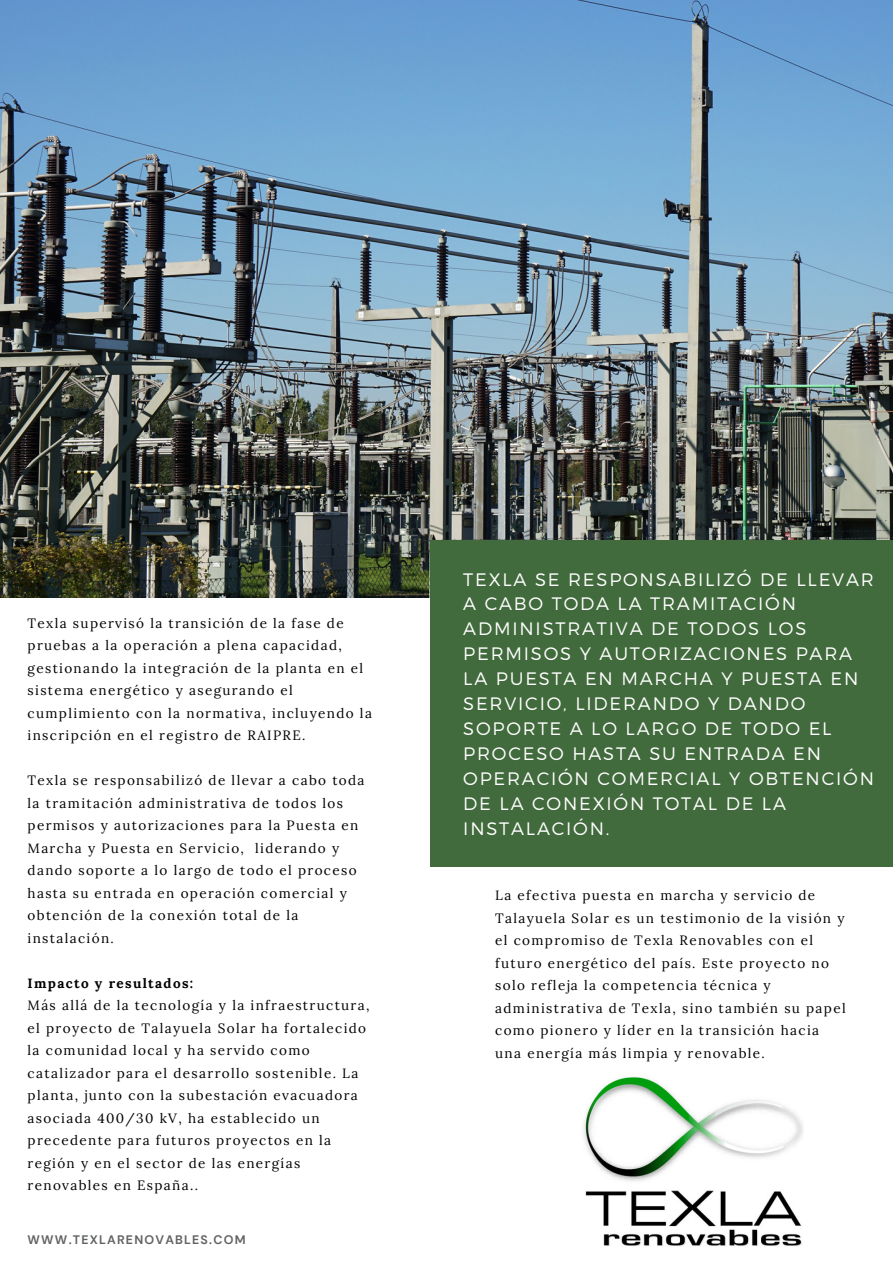
<style>
.page{position:relative;width:893px;height:1264px;background:#fff}
.page>*{position:absolute;margin:0;border:0;box-sizing:border-box;transform-origin:0 0}
.t1{font:300 18px/24.9px "Montserrat";letter-spacing:.1em;color:#fff}
.t2{font:13.5px/22.5px "Lora";letter-spacing:.1em;color:#000}
.t3{font:700 13.5px "Lora";letter-spacing:.1em;color:#000}
.t4{font:700 12.3px "DM Sans";letter-spacing:.1em;color:#616365}
</style>
<div class="page">
<img style="left:0;top:0;width:892px;height:597px">
<div style="left:430px;top:540px;width:462px;height:326px;background:#426b3d"></div>
<img style="left:584px;top:1077px;width:219px;height:169px">
<p class="t2" style="left:28px;top:611px;width:346px">Texla supervisó la transición de la fase de pruebas a la operación a plena capacidad, gestionando la integración de la planta en el sistema energético y asegurando el cumplimiento con la normativa, incluyendo la inscripción en el registro de RAIPRE.</p>
<p class="t2" style="left:28px;top:769px;width:338px">Texla se responsabilizó de llevar a cabo toda la tramitación administrativa de todos los permisos y autorizaciones para la Puesta en Marcha y Puesta en Servicio, liderando y dando soporte a lo largo de todo el proceso hasta su entrada en operación comercial y obtención de la conexión total de la instalación.</p>
<p class="t3" style="left:28px;top:974px;width:167px">Impacto y resultados:</p>
<p class="t2" style="left:28px;top:994px;width:343px">Más allá de la tecnología y la infraestructura, el proyecto de Talayuela Solar ha fortalecido la comunidad local y ha servido como catalizador para el desarrollo sostenible. La planta, junto con la subestación evacuadora asociada 400/30 kV, ha establecido un precedente para futuros proyectos en la región y en el sector de las energías renovables en España..</p>
<p class="t4" style="left:28px;top:1231px;width:219px">WWW.TEXLARENOVABLES.COM</p>
<p class="t1" style="left:463px;top:565px;width:412px">TEXLA SE RESPONSABILIZÓ DE LLEVAR<br>A CABO TODA LA TRAMITACIÓN<br>ADMINISTRATIVA DE TODOS LOS<br>PERMISOS Y AUTORIZACIONES PARA<br>LA PUESTA EN MARCHA Y PUESTA EN<br>SERVICIO, LIDERANDO Y DANDO<br>SOPORTE A LO LARGO DE TODO EL<br>PROCESO HASTA SU ENTRADA EN<br>OPERACIÓN COMERCIAL Y OBTENCIÓN<br>DE LA CONEXIÓN TOTAL DE LA<br>INSTALACIÓN.</p>
<p class="t2" style="left:495px;top:884px;width:352px">La efectiva puesta en marcha y servicio de Talayuela Solar es un testimonio de la visión y el compromiso de Texla Renovables con el futuro energético del país. Este proyecto no solo refleja la competencia técnica y administrativa de Texla, sino también su papel como pionero y líder en la transición hacia una energía más limpia y renovable.</p>
</div>
